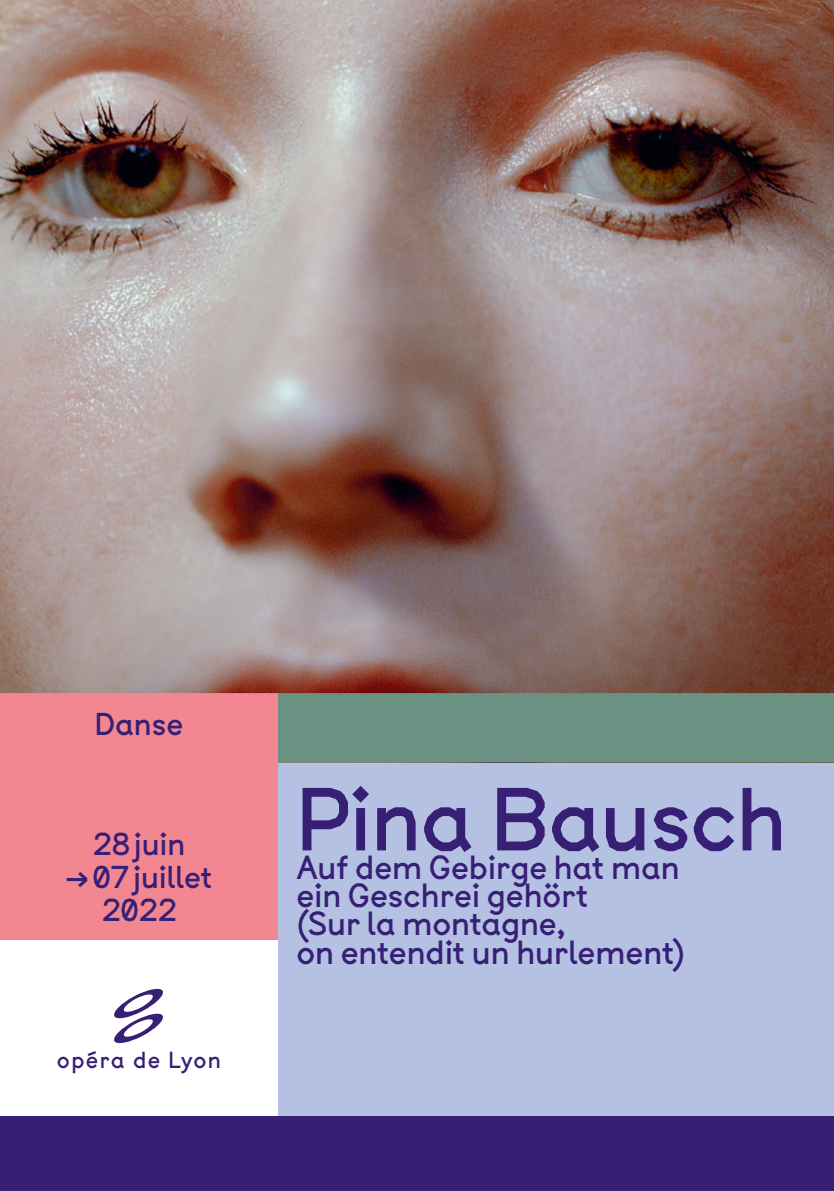
<style>
.page{position:relative;width:834px;height:1191px;background:#fff}
.page>*{position:absolute;margin:0;border:0;box-sizing:border-box;transform-origin:0 0}
.RECTO___TITRE___LONG{font:84px "Btp";letter-spacing:-.01em;color:#371f75}
.RECTO___TITRE___LONG-2{font:31.5px/28.3px "Btp";color:#371f75}
.RECTO___GENRE___DATE{font:29.75px/32.7px "Btp";color:#371f75;text-align:center}
.RECTO___LOGO{font:21.88px "Btp";letter-spacing:.06em;color:#371f75}
</style>
<div class="page">
<img style="left:0;top:0;width:833px;height:693px">
<div style="left:0;top:693px;width:278px;height:247px;background:#f38791"></div>
<div style="left:278px;top:693px;width:555px;height:69px;background:#6b9182"></div>
<div style="left:278px;top:762px;width:555px;height:354px;background:#b5c1e2"></div>
<div style="left:0;top:1116px;width:833px;height:75px;background:#371f75"></div>
<svg style="left:114px;top:988px;width:49px;height:56px"></svg>
<p class="RECTO___GENRE___DATE" style="left:95px;top:708px;width:90px">Danse</p>
<p class="RECTO___GENRE___DATE" style="left:92px;top:828px;width:94px">28juin</p>
<p class="RECTO___GENRE___DATE" style="left:65px;top:860px;width:149px">→07juillet<br>2022</p>
<p class="RECTO___LOGO" style="left:57px;top:1044px;width:166px">opéra de Lyon</p>
<p class="RECTO___TITRE___LONG" style="left:296px;top:758px;width:491px">Pina Bausch</p>
<p class="RECTO___TITRE___LONG-2" style="left:296px;top:853px;width:390px">Auf dem Gebirge hat man ein Geschrei gehört<br>(Sur la montagne,<br>on entendit un hurlement)</p>
</div>
